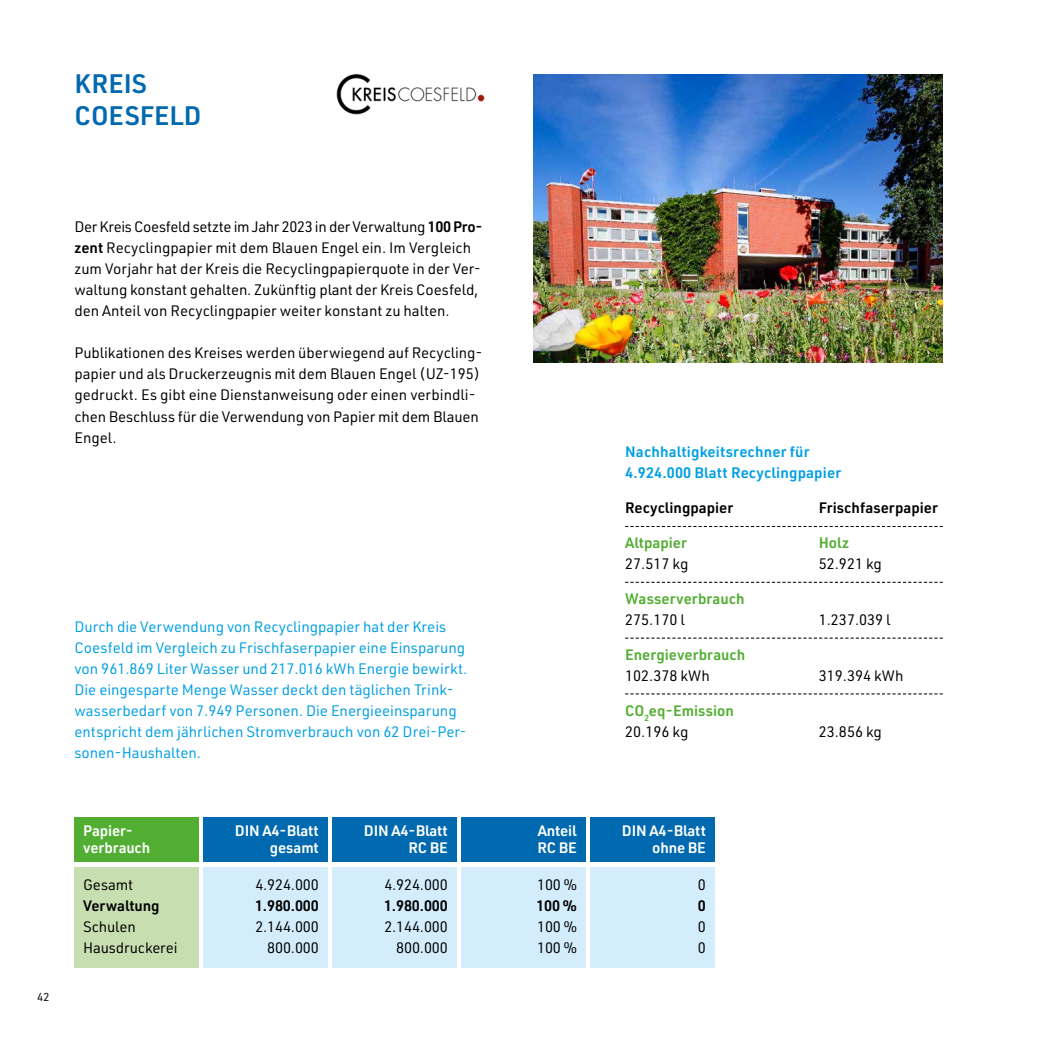
<style>
.page{position:relative;width:1042px;height:1042px;background:#fff}
.page>*{position:absolute;margin:0;border:0;box-sizing:border-box;transform-origin:0 0}
.t1{font:600 26.25px/31.5px "URWDIN";color:#0069af}
.t2{font:14.88px/21px "URWDIN";letter-spacing:-.005em;color:#000}
.t3{font:14.88px/21px "URWDIN";color:#009fe3}
.t4{font:600 14.88px/17.5px "URWDIN";letter-spacing:-.01em;color:#fff;text-align:right}
.t5{font:600 14.88px/21px "URWDIN";color:#52ae32}
.t6{font:600 14.88px "URWDIN";color:#000}
.t7{font:600 14.88px/21px "URWDIN";letter-spacing:.01em;color:#009fe3}
.t8{font:11.38px "URWDIN";color:#000}
.s1{font-weight:600}
.s2{font-weight:400;color:#000}
</style>
<div class="page">
<img style="left:533px;top:74px;width:410px;height:288px">
<img style="left:336px;top:73px;width:149px;height:42px">
<div style="left:74px;top:817px;width:124px;height:45px;background:#52ae32"></div>
<div style="left:203px;top:817px;width:124px;height:45px;background:#0069af"></div>
<div style="left:332px;top:817px;width:124px;height:45px;background:#0069af"></div>
<div style="left:461px;top:817px;width:124px;height:45px;background:#0069af"></div>
<div style="left:590px;top:817px;width:124px;height:45px;background:#0069af"></div>
<div style="left:74px;top:867px;width:124px;height:100px;background:#c7dfb0"></div>
<div style="left:203px;top:867px;width:124px;height:100px;background:#d4edfc"></div>
<div style="left:332px;top:867px;width:124px;height:100px;background:#d4edfc"></div>
<div style="left:461px;top:867px;width:124px;height:100px;background:#d4edfc"></div>
<div style="left:590px;top:867px;width:124px;height:100px;background:#d4edfc"></div>
<svg style="left:625px;top:526px;width:318px;height:1px"></svg>
<svg style="left:625px;top:582px;width:318px;height:1px"></svg>
<svg style="left:625px;top:637px;width:318px;height:1px"></svg>
<svg style="left:625px;top:693px;width:318px;height:1px"></svg>
<h1 class="t1" style="left:74px;top:67px;width:128px">KREIS<br>COESFELD</h1>
<p class="t2" style="left:74px;top:216px;width:409px">Der Kreis Coesfeld setzte im Jahr 2023 in der Verwaltung <span class="s1">100 Pro&shy;zent</span> Recyclingpapier mit dem Blauen Engel ein. Im Vergleich zum Vorjahr hat der Kreis die Recyclingpapierquote in der Ver&shy;waltung konstant gehalten. Zukünftig plant der Kreis Coesfeld, den Anteil von Recyclingpapier weiter konstant zu halten.</p>
<p class="t2" style="left:74px;top:342px;width:409px">Publikationen des Kreises werden überwiegend auf Recycling&shy;papier und als Druckerzeugnis mit dem Blauen Engel (UZ-195) gedruckt. Es gibt eine Dienstanweisung oder einen verbindli&shy;chen Beschluss für die Verwendung von Papier mit dem Blauen Engel.</p>
<p class="t3" style="left:74px;top:616px;width:394px">Durch die Verwendung von Recyclingpapier hat der Kreis Coesfeld im Vergleich zu Frischfaserpapier eine Einsparung von 961.869 Liter Wasser und 217.016 kWh Energie bewirkt.<br>Die eingesparte Menge Wasser deckt den täglichen Trink&shy;wasserbedarf von 7.949 Personen. Die Energieeinsparung entspricht dem jährlichen Stromverbrauch von 62 Drei-Per&shy;sonen-Haushalten.</p>
<p class="t8" style="left:37px;top:989px;width:14px">42</p>
<p class="t4" style="left:83px;top:821px;width:69px;text-align:left">Papier&shy;verbrauch</p>
<p class="t2" style="left:83px;top:873px;width:52px">Gesamt</p>
<p class="t6" style="left:83px;top:895px;width:78px">Verwaltung</p>
<p class="t2" style="left:83px;top:915px;width:96px">Schulen<br>Hausdruckerei</p>
<p class="t4" style="left:235px;top:821px;width:85px">DIN A4-Blatt gesamt</p>
<p class="t2" style="left:255px;top:873px;width:65px">4.924.000</p>
<p class="t6" style="left:255px;top:895px;width:65px">1.980.000</p>
<p class="t2" style="left:255px;top:915px;width:65px;text-align:right">2.144.000<br>800.000</p>
<p class="t4" style="left:364px;top:821px;width:85px">DIN A4-Blatt<br>RC BE</p>
<p class="t2" style="left:384px;top:873px;width:65px">4.924.000</p>
<p class="t6" style="left:384px;top:895px;width:65px">1.980.000</p>
<p class="t2" style="left:384px;top:915px;width:65px;text-align:right">2.144.000<br>800.000</p>
<p class="t4" style="left:537px;top:821px;width:41px;text-align:left">Anteil<br>RC BE</p>
<p class="t2" style="left:537px;top:873px;width:41px">100 %</p>
<p class="t6" style="left:536px;top:895px;width:42px">100 %</p>
<p class="t2" style="left:537px;top:915px;width:41px">100 %<br>100 %</p>
<p class="t7" style="left:625px;top:441px;width:217px">Nachhaltigkeitsrechner für<br>4.924.000 Blatt Recyclingpapier</p>
<p class="t6" style="left:625px;top:498px;width:110px">Recyclingpapier</p>
<p class="t6" style="left:819px;top:498px;width:121px">Frischfaserpapier</p>
<p class="t5" style="left:625px;top:532px;width:63px">Altpapier</p>
<p class="t5" style="left:819px;top:532px;width:32px">Holz</p>
<p class="t2" style="left:625px;top:553px;width:65px">27.517 kg</p>
<p class="t2" style="left:819px;top:553px;width:65px">52.921 kg</p>
<p class="t5" style="left:625px;top:588px;width:121px">Wasserverbrauch</p>
<p class="t2" style="left:625px;top:609px;width:61px">275.170 l</p>
<p class="t2" style="left:819px;top:609px;width:73px">1.237.039 l</p>
<p class="t5" style="left:625px;top:644px;width:122px">Energieverbrauch</p>
<p class="t2" style="left:625px;top:665px;width:86px">102.378 kWh</p>
<p class="t2" style="left:819px;top:665px;width:86px">319.394 kWh</p>
<p class="t5" style="left:625px;top:700px;width:110px">CO<sub>2</sub>eq-Emission<br><span class="s2">20.196 kg</span></p>
<p class="t2" style="left:819px;top:721px;width:65px">23.856 kg</p>
<p class="t4" style="left:622px;top:821px;width:85px">DIN A4-Blatt ohne BE</p>
<p class="t2" style="left:698px;top:873px;width:10px">0</p>
<p class="t6" style="left:698px;top:895px;width:10px">0</p>
<p class="t2" style="left:698px;top:915px;width:10px">0<br>0</p>
</div>
